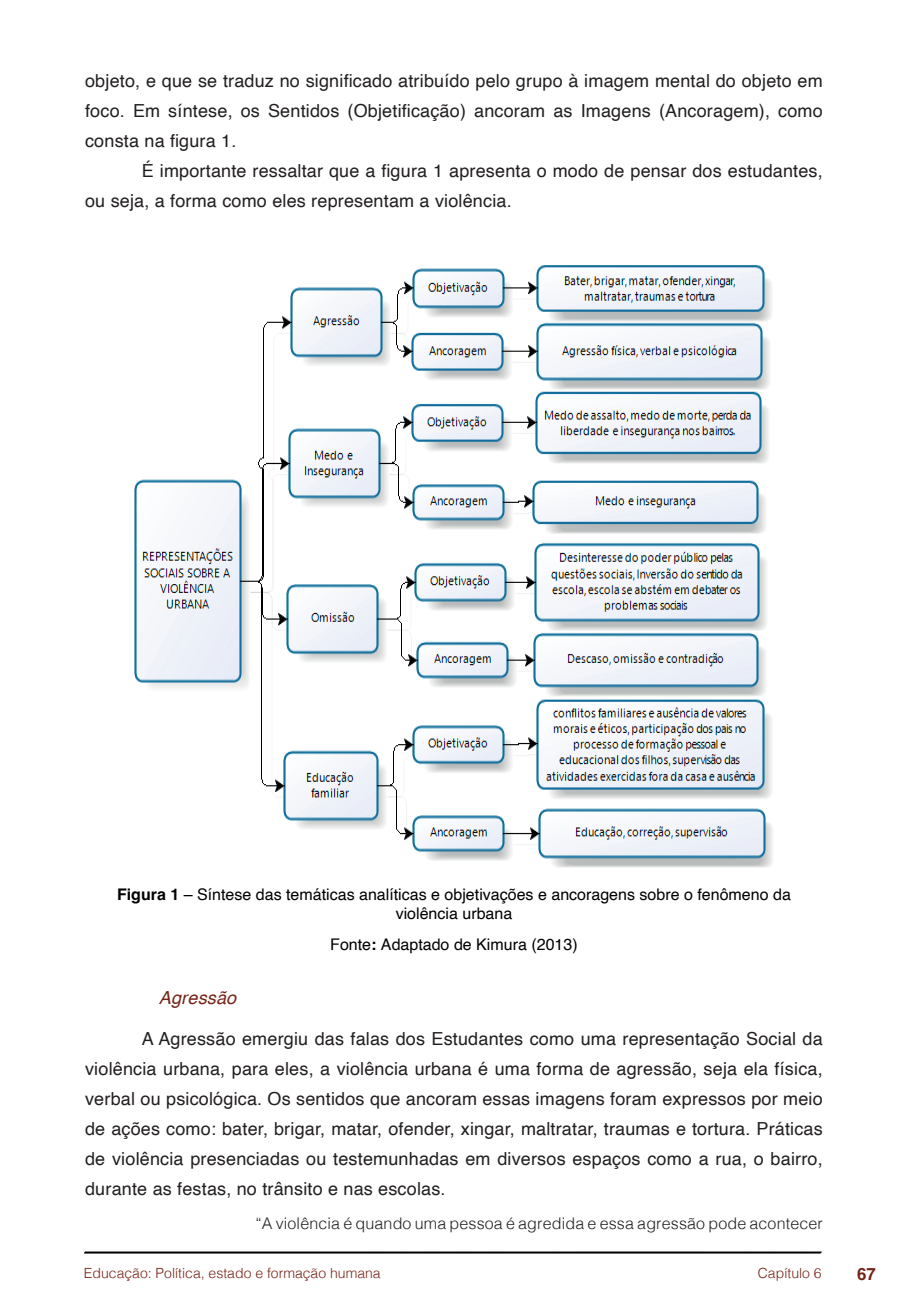
<style>
.page{position:relative;width:908px;height:1304px;background:#fff}
.page>*{position:absolute;margin:0;border:0;box-sizing:border-box;transform-origin:0 0}
.t1{font:18px/30px "Helvetica";letter-spacing:.01em;color:#231f20;text-align:justify}
.t2{font:italic 18px "Helvetica";letter-spacing:.01em;color:#752317}
.t3{font:700 16.8px "Helvetica";color:#752317}
.t4{font:16px/19.2px "Helvetica";color:#000;text-align:center}
.t5{font:300 16px "Helvetica";letter-spacing:.01em;color:#231f20}
.t6{font:300 14px "Helvetica";color:#752317}
.s1{font-weight:700}
</style>
<div class="page">
<svg style="left:84px;top:1251px;width:737px;height:3px;background:#515151"></svg>
<img style="left:134px;top:265px;width:639px;height:603px">
<p class="t1" style="left:85px;top:66px;width:738px">objeto, e que se traduz no significado atribuído pelo grupo à imagem mental do objeto em foco. Em síntese, os Sentidos (Objetificação) ancoram as Imagens (Ancoragem), como consta na figura 1.</p>
<p class="t1" style="left:85px;top:156px;width:738px;text-indent:57px">É importante ressaltar que a figura 1 apresenta o modo de pensar dos estudantes, ou seja, a forma como eles representam a violência.</p>
<p class="t4" style="left:117px;top:885px;width:675px"><span class="s1">Figura 1</span> – Síntese das temáticas analíticas e objetivações e ancoragens sobre o fenômeno da violência urbana</p>
<p class="t4" style="left:330px;top:935px;width:249px">Fonte<span class="s1">:</span> Adaptado de Kimura (2013)</p>
<p class="t2" style="left:159px;top:983px;width:79px">Agressão</p>
<p class="t1" style="left:85px;top:1025px;width:738px;text-indent:57px">A Agressão emergiu das falas dos Estudantes como uma representação Social da violência urbana, para eles, a violência urbana é uma forma de agressão, seja ela física, verbal ou psicológica. Os sentidos que ancoram essas imagens foram expressos por meio de ações como: bater, brigar, matar, ofender, xingar, maltratar, traumas e tortura. Práticas de violência presenciadas ou testemunhadas em diversos espaços como a rua, o bairro, durante as festas, no trânsito e nas escolas.</p>
<p class="t5" style="left:255px;top:1209px;width:568px">“A violência é quando uma pessoa é agredida e essa agressão pode acontecer</p>
<p class="t6" style="left:84px;top:1261px;width:298px">Educação: Política, estado e formação humana</p>
<p class="t6" style="left:757px;top:1261px;width:65px">Capítulo 6</p>
<p class="t3" style="left:856px;top:1264px;width:20px">67</p>
</div>
